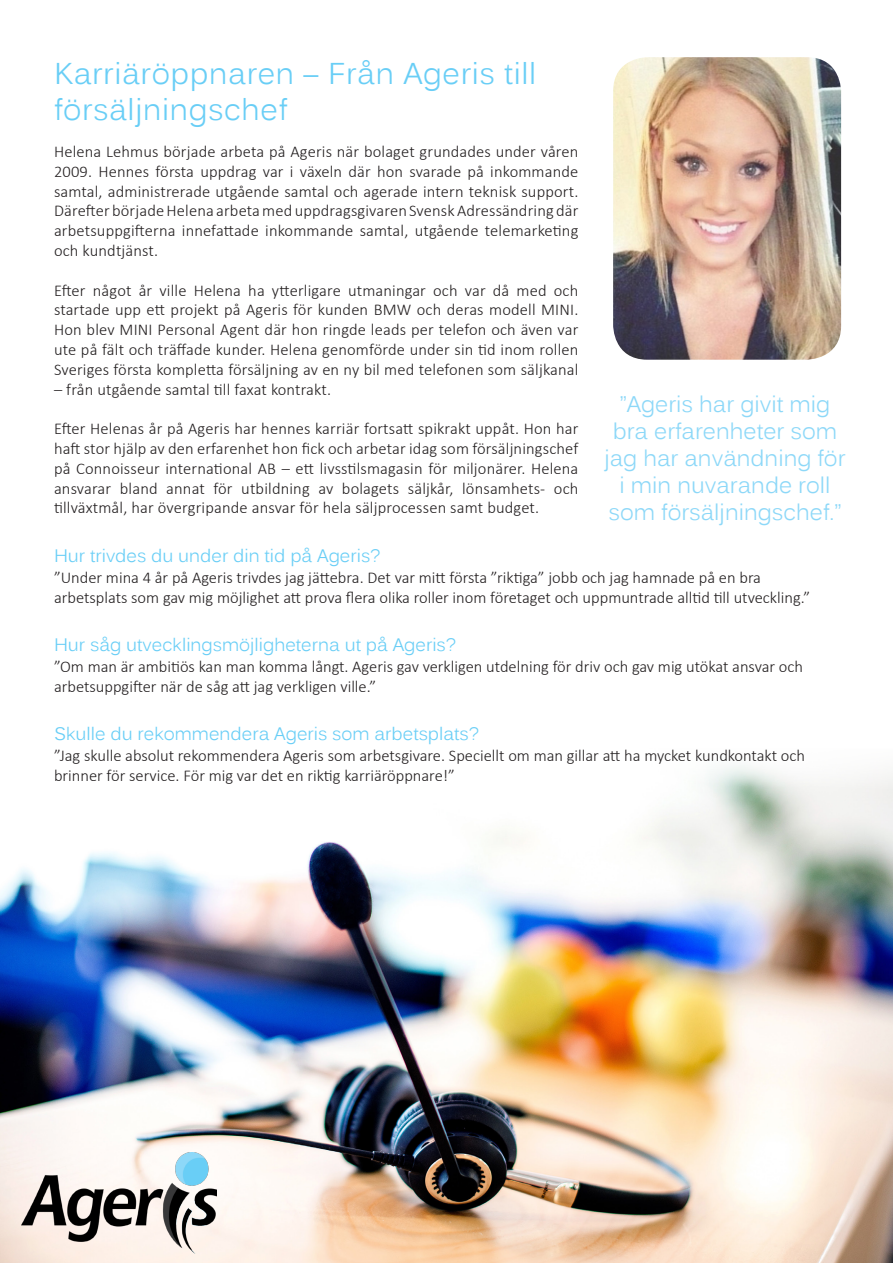
<style>
.page{position:relative;width:893px;height:1263px;background:#fff}
.page>*{position:absolute;margin:0;border:0;box-sizing:border-box;transform-origin:0 0}
.t1{font:30px/36px "Kalinga";letter-spacing:.02em;color:#69cef6}
.t2{font:22.5px/27px "Kalinga";color:#8dd8f8;text-align:center}
.t3{font:18px "Kalinga";color:#69cef6}
.t4{font:300 16.5px/19.8px "Calibri";color:#231f20;text-align:justify}
</style>
<div class="page">
<img style="left:0;top:765px;width:893px;height:498px">
<img style="left:613px;top:57px;width:228px;height:303px">
<img style="left:21px;top:1152px;width:196px;height:102px">
<p class="t1" style="left:54px;top:58px;width:484px">Karriäröppnaren – Från Ageris till försäljningschef</p>
<p class="t4" style="left:54px;top:141px;width:526px">Helena Lehmus började arbeta på Ageris när bolaget grundades under våren 2009. Hennes första uppdrag var i växeln där hon svarade på inkommande samtal, administrerade utgående samtal och agerade intern teknisk support.<br>Därefter började Helena arbeta med uppdragsgivaren Svensk Adressändring där arbetsuppgifterna innefattade inkommande samtal, utgående telemarketing och kundtjänst.</p>
<p class="t4" style="left:54px;top:280px;width:526px">Efter något år ville Helena ha ytterligare utmaningar och var då med och startade upp ett projekt på Ageris för kunden BMW och deras modell MINI.<br>Hon blev MINI Personal Agent där hon ringde leads per telefon och även var ute på fält och träffade kunder. Helena genomförde under sin tid inom rollen Sveriges första kompletta försäljning av en ny bil med telefonen som säljkanal</p>
<p class="t4" style="left:54px;top:379px;width:279px">– från utgående samtal till faxat kontrakt.</p>
<p class="t4" style="left:54px;top:419px;width:526px">Efter Helenas år på Ageris har hennes karriär fortsatt spikrakt uppåt. Hon har haft stor hjälp av den erfarenhet hon fick och arbetar idag som försäljningschef på Connoisseur international AB – ett livsstilsmagasin för miljonärer. Helena ansvarar bland annat för utbildning av bolagets säljkår, lönsamhets- och tillväxtmål, har övergripande ansvar för hela säljprocessen samt budget.</p>
<p class="t3" style="left:54px;top:544px;width:328px">Hur trivdes du under din tid på Ageris?</p>
<p class="t4" style="left:54px;top:568px;width:758px">”Under mina 4 år på Ageris trivdes jag jättebra. Det var mitt första ”riktiga” jobb och jag hamnade på en bra arbetsplats som gav mig möjlighet att prova flera olika roller inom företaget och uppmuntrade alltid till utveckling.”</p>
<p class="t3" style="left:54px;top:633px;width:404px">Hur såg utvecklingsmöjligheterna ut på Ageris?</p>
<p class="t4" style="left:54px;top:657px;width:751px">”Om man är ambitiös kan man komma långt. Ageris gav verkligen utdelning för driv och gav mig utökat ansvar och arbetsuppgifter när de såg att jag verkligen ville.”</p>
<p class="t3" style="left:54px;top:722px;width:427px">Skulle du rekommendera Ageris som arbetsplats?</p>
<p class="t4" style="left:54px;top:745px;width:753px">”Jag skulle absolut rekommendera Ageris som arbetsgivare. Speciellt om man gillar att ha mycket kundkontakt och brinner för service. För mig var det en riktig karriäröppnare!”</p>
<p class="t2" style="left:604px;top:393px;width:243px">”Ageris har givit mig bra erfarenheter som jag har användning för i min nuvarande roll som försäljningschef.”</p>
</div>
